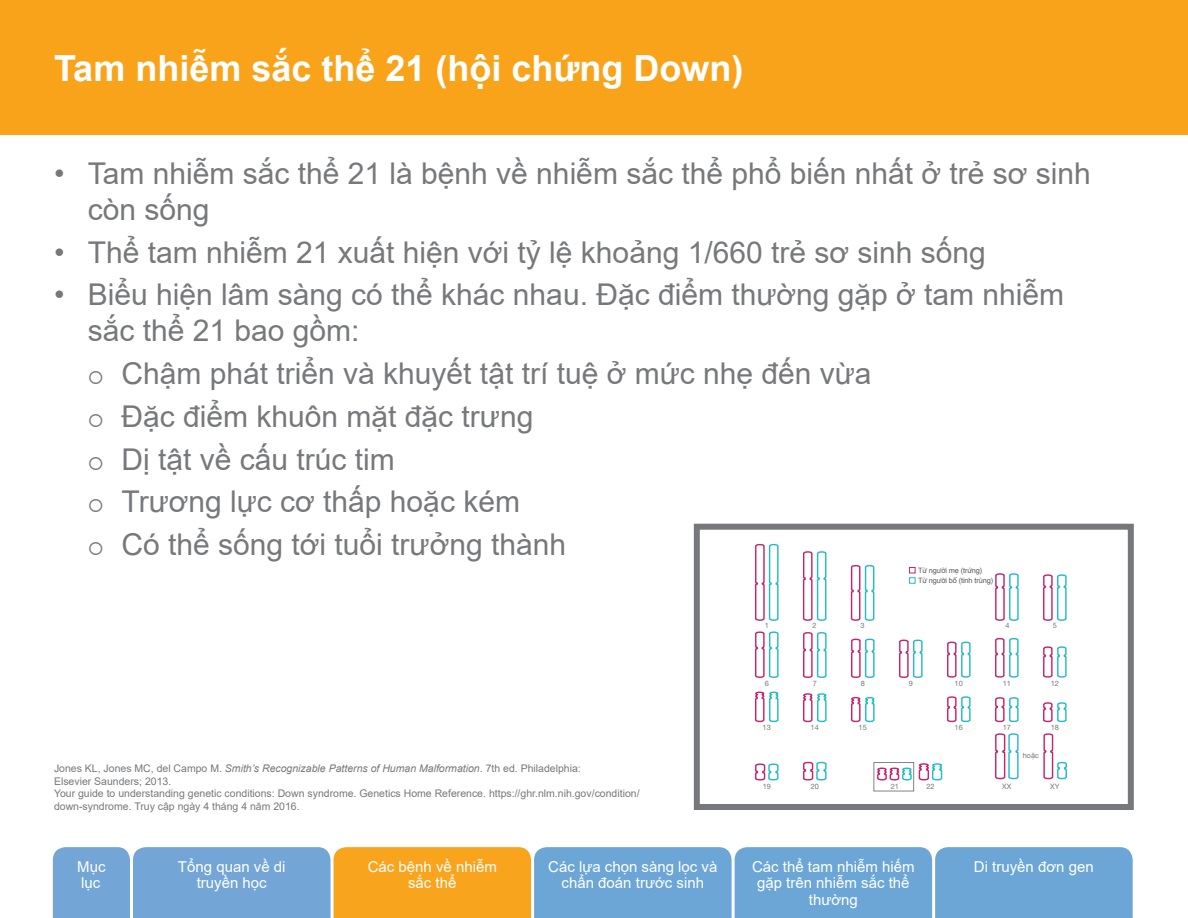
<style>
.page{position:relative;width:1188px;height:918px;background:#fff}
.page>*{position:absolute;margin:0;border:0;box-sizing:border-box;transform-origin:0 0}
.H-page{font:700 36px "Arial";color:#fff}
.t1{font:30px/36px "Arial";color:#76787b}
.t2{font:15px/16.5px "Arial";color:#fff;text-align:center}
.Footnotes{font:10.5px/12.6px "Arial";color:#76787b}
.t3{font:7.35px "Helvetica Neue LT Std";color:#76787b}
.t4{font:7.35px/10.2px "Arial Unicode MS";letter-spacing:-.015em;color:#57585a}
.t5{font:7.35px "Arial Unicode MS";color:#76787b}
.s1{font-style:italic}
</style>
<div class="page">
<div style="left:0;top:0;width:1188px;height:135px;background:#f9a31b"></div>
<svg style="left:52px;top:847px;width:1081px;height:71px;background:#8aa7b5"></svg>
<svg style="left:693px;top:523px;width:441px;height:287px"></svg>
<p class="H-page" style="left:54px;top:43px;width:691px">Tam nhiễm sắc thể 21 (hội chứng Down)</p>
<p class="t1" style="left:88px;top:155px;width:1005px;text-indent:-34px">• Tam nhiễm sắc thể 21 là bệnh về nhiễm sắc thể phổ biến nhất ở trẻ sơ sinh còn sống</p>
<p class="t1" style="left:54px;top:234px;width:933px">• Thể tam nhiễm 21 xuất hiện với tỷ lệ khoảng 1/660 trẻ sơ sinh sống</p>
<p class="t1" style="left:88px;top:277px;width:978px;text-indent:-34px">• Biểu hiện lâm sàng có thể khác nhau. Đặc điểm thường gặp ở tam nhiễm sắc thể 21 bao gồm:</p>
<p class="t1" style="left:122px;top:355px;width:752px">Chậm phát triển và khuyết tật trí tuệ ở mức nhẹ đến vừa</p>
<p class="t1" style="left:122px;top:398px;width:413px">Đặc điểm khuôn mặt đặc trưng</p>
<p class="t1" style="left:122px;top:441px;width:275px">Dị tật về cấu trúc tim</p>
<p class="t1" style="left:122px;top:484px;width:400px">Trương lực cơ thấp hoặc kém</p>
<p class="t1" style="left:122px;top:526px;width:446px">Có thể sống tới tuổi trưởng thành</p>
<p class="t4" style="left:918px;top:565px;width:77px">Từ người mẹ (trứng)<br>Từ người bố (tinh trùng)</p>
<p class="t3" style="left:765px;top:621px;width:6px">1</p>
<p class="t3" style="left:813px;top:621px;width:6px">2</p>
<p class="t3" style="left:861px;top:621px;width:6px">3</p>
<p class="t3" style="left:1006px;top:621px;width:6px">4</p>
<p class="t3" style="left:1053px;top:621px;width:6px">5</p>
<p class="t3" style="left:765px;top:679px;width:6px">6</p>
<p class="t3" style="left:813px;top:679px;width:6px">7</p>
<p class="t3" style="left:861px;top:679px;width:6px">8</p>
<p class="t3" style="left:909px;top:679px;width:6px">9</p>
<p class="t3" style="left:955px;top:679px;width:10px">10</p>
<p class="t3" style="left:1003px;top:679px;width:10px">11</p>
<p class="t3" style="left:1051px;top:679px;width:10px">12</p>
<p class="t3" style="left:763px;top:723px;width:10px">13</p>
<p class="t3" style="left:811px;top:723px;width:10px">14</p>
<p class="t3" style="left:859px;top:723px;width:10px">15</p>
<p class="t3" style="left:955px;top:723px;width:10px">16</p>
<p class="t3" style="left:1003px;top:723px;width:10px">17</p>
<p class="t3" style="left:1051px;top:723px;width:10px">18</p>
<p class="t5" style="left:1023px;top:750px;width:17px">hoặc</p>
<p class="Footnotes" style="left:54px;top:762px;width:528px">Jones KL, Jones MC, del Campo M. <span class="s1">Smith’s Recognizable Patterns of Human Malformation</span>. 7th ed. Philadelphia:<br>Elsevier Saunders; 2013.</p>
<p class="Footnotes" style="left:54px;top:787px;width:587px">Your guide to understanding genetic conditions: Down syndrome. Genetics Home Reference. https://ghr.nlm.nih.gov/condition/ down-syndrome. Truy cập ngày 4 tháng 4 năm 2016.</p>
<p class="t3" style="left:763px;top:782px;width:10px">19</p>
<p class="t3" style="left:811px;top:782px;width:10px">20</p>
<p class="t3" style="left:891px;top:782px;width:10px">21</p>
<p class="t3" style="left:926px;top:782px;width:10px">22</p>
<p class="t3" style="left:1002px;top:782px;width:11px">XX</p>
<p class="t3" style="left:1050px;top:782px;width:11px">XY</p>
<p class="t2" style="left:178px;top:858px;width:109px">Tổng quan về di truyền học</p>
<p class="t2" style="left:752px;top:858px;width:164px">Các thể tam nhiễm hiếm gặp trên nhiễm sắc thể thường</p>
<p class="t2" style="left:77px;top:858px;width:30px;text-align:left">Mục lục</p>
<p class="t2" style="left:368px;top:858px;width:131px">Các bệnh về nhiễm sắc thể</p>
<p class="t2" style="left:548px;top:858px;width:171px">Các lựa chọn sàng lọc và chẩn đoán trước sinh</p>
<p class="t2" style="left:974px;top:858px;width:121px">Di truyền đơn gen</p>
</div>
